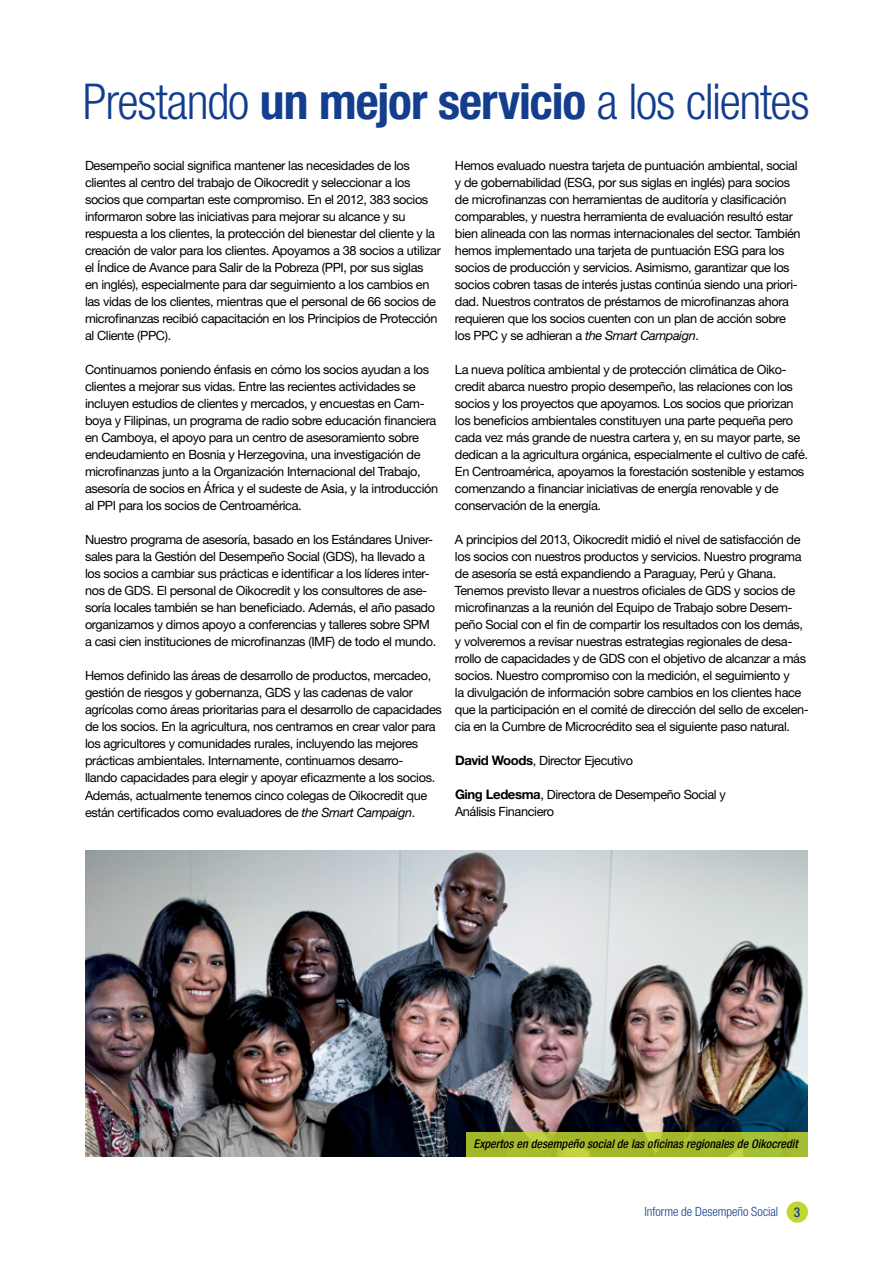
<style>
.page{position:relative;width:893px;height:1263px;background:#fff}
.page>*{position:absolute;margin:0;border:0;box-sizing:border-box;transform-origin:0 0}
.t1{font:300 condensed 49.5px "Helvetica Neue LT Std";letter-spacing:-.025em;color:#133d8d}
.t2{font:12.75px/17px "Helvetica Neue LT Std";letter-spacing:-.03em;color:#000}
.t3{font:300 condensed 12.75px "Helvetica Neue LT Std";color:#133d8d}
.t4{font:italic 500 condensed 12px "Helvetica Neue LT Std";color:#000}
.s1{font-weight:700}
.s2{font-style:italic}
.s3{font-weight:700;font-size:13.2px}
.s4{font-weight:500;font-size:13.5px}
</style>
<div class="page">
<div style="left:787px;top:1201px;width:21px;height:22px;background:#c1d72f;border-radius:50%"></div>
<img style="left:85px;top:850px;width:723px;height:307px">
<svg style="left:466px;top:1132px;width:342px;height:25px;background:#a7bb2f"></svg>
<h1 class="t1" style="left:83px;top:73px;width:728px">Prestando <span class="s1">un mejor servicio</span> a los clientes</h1>
<p class="t2" style="left:85px;top:157px;width:357px">Desempeño social significa mantener las necesidades de los clientes al centro del trabajo de Oikocredit y seleccionar a los socios que compartan este compromiso. En el 2012, 383 socios informaron sobre las iniciativas para mejorar su alcance y su respuesta a los clientes, la protección del bienestar del cliente y la creación de valor para los clientes. Apoyamos a 38 socios a utilizar el Índice de Avance para Salir de la Pobreza (PPI, por sus siglas<br>en inglés), especialmente para dar seguimiento a los cambios en las vidas de los clientes, mientras que el personal de 66 socios de microfinanzas recibió capacitación en los Principios de Protección al Cliente (PPC).</p>
<p class="t2" style="left:85px;top:361px;width:355px">Continuamos poniendo énfasis en cómo los socios ayudan a los clientes a mejorar sus vidas. Entre las recientes actividades se incluyen estudios de clientes y mercados, y encuestas en Cam&shy;boya y Filipinas, un programa de radio sobre educación financiera en Camboya, el apoyo para un centro de asesoramiento sobre endeudamiento en Bosnia y Herzegovina, una investigación de microfinanzas junto a la Organización Internacional del Trabajo, asesoría de socios en África y el sudeste de Asia, y la introducción al PPI para los socios de Centroamérica.</p>
<p class="t2" style="left:85px;top:531px;width:353px">Nuestro programa de asesoría, basado en los Estándares Univer&shy;sales para la Gestión del Desempeño Social (GDS), ha llevado a los socios a cambiar sus prácticas e identificar a los líderes inter&shy;nos de GDS. El personal de Oikocredit y los consultores de ase&shy;soría locales también se han beneficiado. Además, el año pasado organizamos y dimos apoyo a conferencias y talleres sobre SPM a casi cien instituciones de microfinanzas (IMF) de todo el mundo.</p>
<p class="t2" style="left:85px;top:667px;width:358px">Hemos definido las áreas de desarrollo de productos, mercadeo, gestión de riesgos y gobernanza, GDS y las cadenas de valor agrícolas como áreas prioritarias para el desarrollo de capacidades de los socios. En la agricultura, nos centramos en crear valor para los agricultores y comunidades rurales, incluyendo las mejores prácticas ambientales. Internamente, continuamos desarro-<br>llando capacidades para elegir y apoyar eficazmente a los socios.<br>Además, actualmente tenemos cinco colegas de Oikocredit que están certificados como evaluadores de <span class="s2">the Smart Campaign</span>.</p>
<p class="t2" style="left:455px;top:157px;width:347px">Hemos evaluado nuestra tarjeta de puntuación ambiental, social y de gobernabilidad (ESG, por sus siglas en inglés) para socios de microfinanzas con herramientas de auditoría y clasificación comparables, y nuestra herramienta de evaluación resultó estar bien alineada con las normas internacionales del sector. También hemos implementado una tarjeta de puntuación ESG para los socios de producción y servicios. Asimismo, garantizar que los socios cobren tasas de interés justas continúa siendo una priori&shy;dad. Nuestros contratos de préstamos de microfinanzas ahora requieren que los socios cuenten con un plan de acción sobre los PPC y se adhieran a <span class="s2">the Smart Campaign</span>.</p>
<p class="t2" style="left:455px;top:361px;width:355px">La nueva política ambiental y de protección climática de Oiko&shy;credit abarca nuestro propio desempeño, las relaciones con los socios y los proyectos que apoyamos. Los socios que priorizan los beneficios ambientales constituyen una parte pequeña pero cada vez más grande de nuestra cartera y, en su mayor parte, se dedican a la agricultura orgánica, especialmente el cultivo de café.<br>En Centroamérica, apoyamos la forestación sostenible y estamos comenzando a financiar iniciativas de energía renovable y de conservación de la energía.</p>
<p class="t2" style="left:455px;top:531px;width:355px">A principios del 2013, Oikocredit midió el nivel de satisfacción de los socios con nuestros productos y servicios. Nuestro programa de asesoría se está expandiendo a Paraguay, Perú y Ghana.<br>Tenemos previsto llevar a nuestros oficiales de GDS y socios de microfinanzas a la reunión del Equipo de Trabajo sobre Desem&shy;peño Social con el fin de compartir los resultados con los demás, y volveremos a revisar nuestras estrategias regionales de desa&shy;rrollo de capacidades y de GDS con el objetivo de alcanzar a más socios. Nuestro compromiso con la medición, el seguimiento y<br>la divulgación de información sobre cambios en los clientes hace que la participación en el comité de dirección del sello de excelen&shy;cia en la Cumbre de Microcrédito sea el siguiente paso natural.</p>
<p class="t2" style="left:455px;top:752px;width:180px"><span class="s3">David Woods</span>, Director Ejecutivo</p>
<p class="t2" style="left:455px;top:786px;width:272px"><span class="s3">Ging Ledesma</span>, Directora de Desempeño Social y<br>Análisis Financiero</p>
<p class="t4" style="left:474px;top:1136px;width:326px">Expertos en desempeño social de las oficinas regionales de Oikocredit</p>
<p class="t3" style="left:644px;top:1204px;width:157px">Informe de Desempeño Social <span class="s4">3</span></p>
</div>
